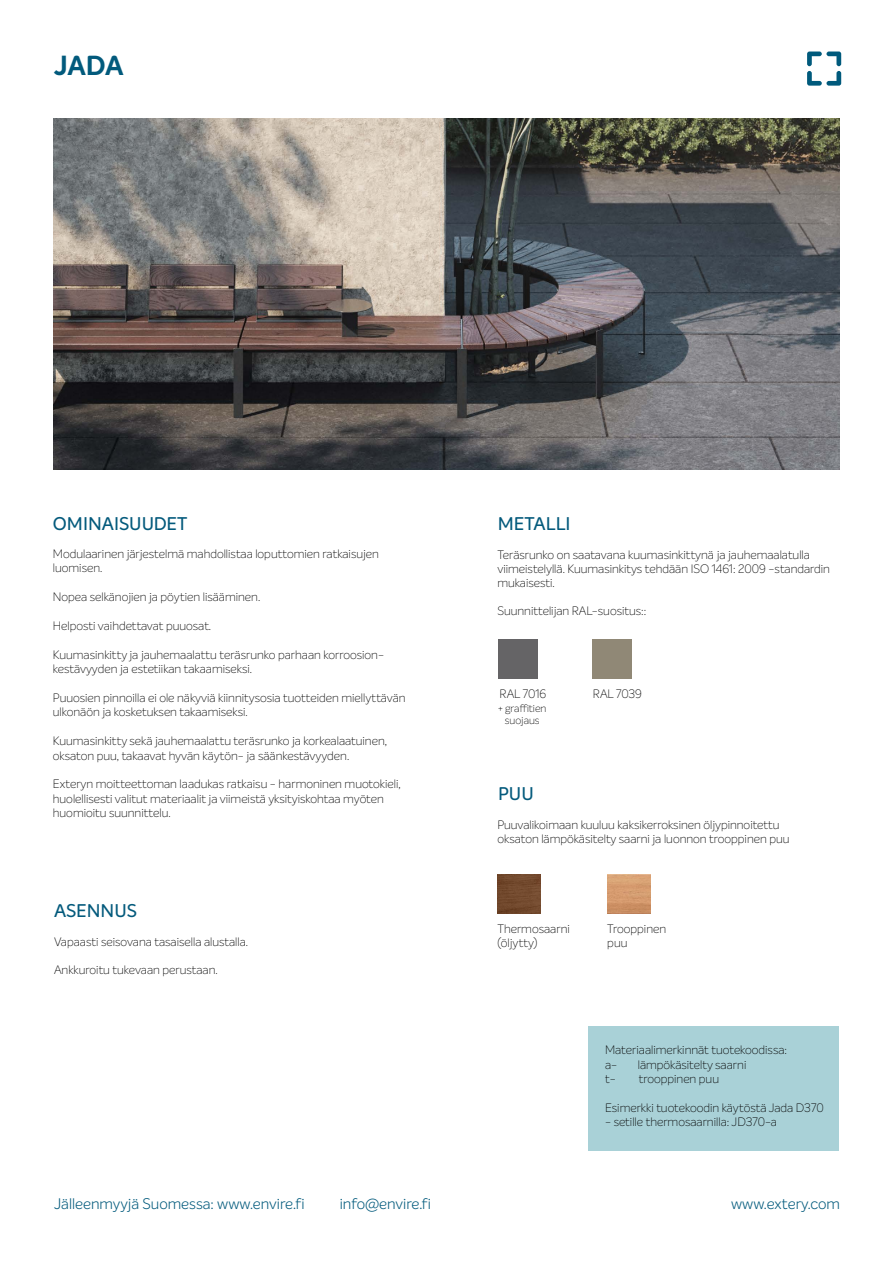
<style>
.page{position:relative;width:893px;height:1263px;background:#fff}
.page>*{position:absolute;margin:0;border:0;box-sizing:border-box;transform-origin:0 0}
.t1{font:700 27px "Intelo";color:#025a7c}
.t2{font:500 18px "Intelo";color:#045a7c}
.t3{font:300 15px "Intelo";color:#025a7c}
.t4{font:100 12px/14.4px "Intelo";color:#000}
.t5{font:100 10.5px/12.6px "Intelo";color:#000;text-align:center}
</style>
<div class="page">
<svg style="left:807px;top:52px;width:34px;height:34px"></svg>
<div style="left:588px;top:1027px;width:251px;height:124px;background:#a9d1d7"></div>
<img style="left:497px;top:874px;width:43px;height:39px">
<img style="left:607px;top:874px;width:43px;height:39px">
<div style="left:498px;top:640px;width:39px;height:39px;background:#656466"></div>
<div style="left:593px;top:640px;width:39px;height:39px;background:#908876"></div>
<img style="left:53px;top:118px;width:787px;height:351px">
<h1 class="t1" style="left:54px;top:48px;width:71px">JADA</h1>
<h2 class="t2" style="left:53px;top:512px;width:136px">OMINAISUUDET</h2>
<p class="t4" style="left:53px;top:546px;width:327px">Modulaarinen järjestelmä mahdollistaa loputtomien ratkaisujen luomisen.</p>
<p class="t4" style="left:53px;top:590px;width:209px">Nopea selkänojien ja pöytien lisääminen.</p>
<p class="t4" style="left:53px;top:618px;width:160px">Helposti vaihdettavat puuosat.</p>
<p class="t4" style="left:53px;top:647px;width:333px">Kuumasinkitty ja jauhemaalattu teräsrunko parhaan korroosion&shy;kestävyyden ja estetiikan takaamiseksi.</p>
<p class="t4" style="left:53px;top:690px;width:354px">Puuosien pinnoilla ei ole näkyviä kiinnitysosia tuotteiden miellyttävän ulkonäön ja kosketuksen takaamiseksi.</p>
<p class="t4" style="left:53px;top:734px;width:336px">Kuumasinkitty sekä jauhemaalattu teräsrunko ja korkealaatuinen, oksaton puu, takaavat hyvän käytön- ja säänkestävyyden.</p>
<p class="t4" style="left:53px;top:777px;width:349px">Exteryn moitteettoman laadukas ratkaisu - harmoninen muotokieli, huolellisesti valitut materiaalit ja viimeistä yksityiskohtaa myöten huomioitu suunnittelu.</p>
<h2 class="t2" style="left:54px;top:899px;width:85px">ASENNUS</h2>
<h2 class="t2" style="left:498px;top:512px;width:74px">METALLI</h2>
<p class="t4" style="left:497px;top:547px;width:334px">Teräsrunko on saatavana kuumasinkittynä ja jauhemaalatulla viimeistelyllä. Kuumasinkitys tehdään ISO 1461: 2009 -standardin mukaisesti.</p>
<p class="t4" style="left:497px;top:603px;width:151px">Suunnittelijan RAL-suositus::</p>
<p class="t4" style="left:500px;top:686px;width:48px">RAL 7016</p>
<p class="t4" style="left:593px;top:686px;width:50px">RAL 7039</p>
<p class="t5" style="left:498px;top:702px;width:50px">+ graffitien suojaus</p>
<h2 class="t2" style="left:498px;top:782px;width:37px">PUU</h2>
<p class="t4" style="left:497px;top:817px;width:294px">Puuvalikoimaan kuuluu kaksikerroksinen öljypinnoitettu oksaton lämpökäsitelty saarni ja luonnon trooppinen puu</p>
<p class="t4" style="left:497px;top:921px;width:74px">Thermosaarni</p>
<p class="t4" style="left:54px;top:934px;width:196px">Vapaasti seisovana tasaisella alustalla.</p>
<p class="t4" style="left:497px;top:936px;width:42px">(öljytty)</p>
<p class="t4" style="left:54px;top:963px;width:165px">Ankkuroitu tukevaan perustaan.</p>
<p class="t4" style="left:607px;top:921px;width:60px">Trooppinen puu</p>
<p class="t4" style="left:605px;top:1043px;width:184px">Materiaalimerkinnät tuotekoodissa: a-</p>
<p class="t4" style="left:638px;top:1057px;width:110px">lämpökäsitelty saarni</p>
<p class="t4" style="left:605px;top:1072px;width:12px">t-</p>
<p class="t4" style="left:639px;top:1072px;width:82px">trooppinen puu</p>
<p class="t4" style="left:605px;top:1100px;width:220px">Esimerkki tuotekoodin käytöstä Jada D370</p>
<p class="t4" style="left:605px;top:1115px;width:173px">- setille thermosaarnilla: JD370-a</p>
<p class="t3" style="left:340px;top:1194px;width:93px">info@envire.fi</p>
<p class="t3" style="left:54px;top:1194px;width:252px">Jälleenmyyjä Suomessa: www.envire.fi</p>
<p class="t3" style="left:731px;top:1194px;width:110px">www.extery.com</p>
</div>
